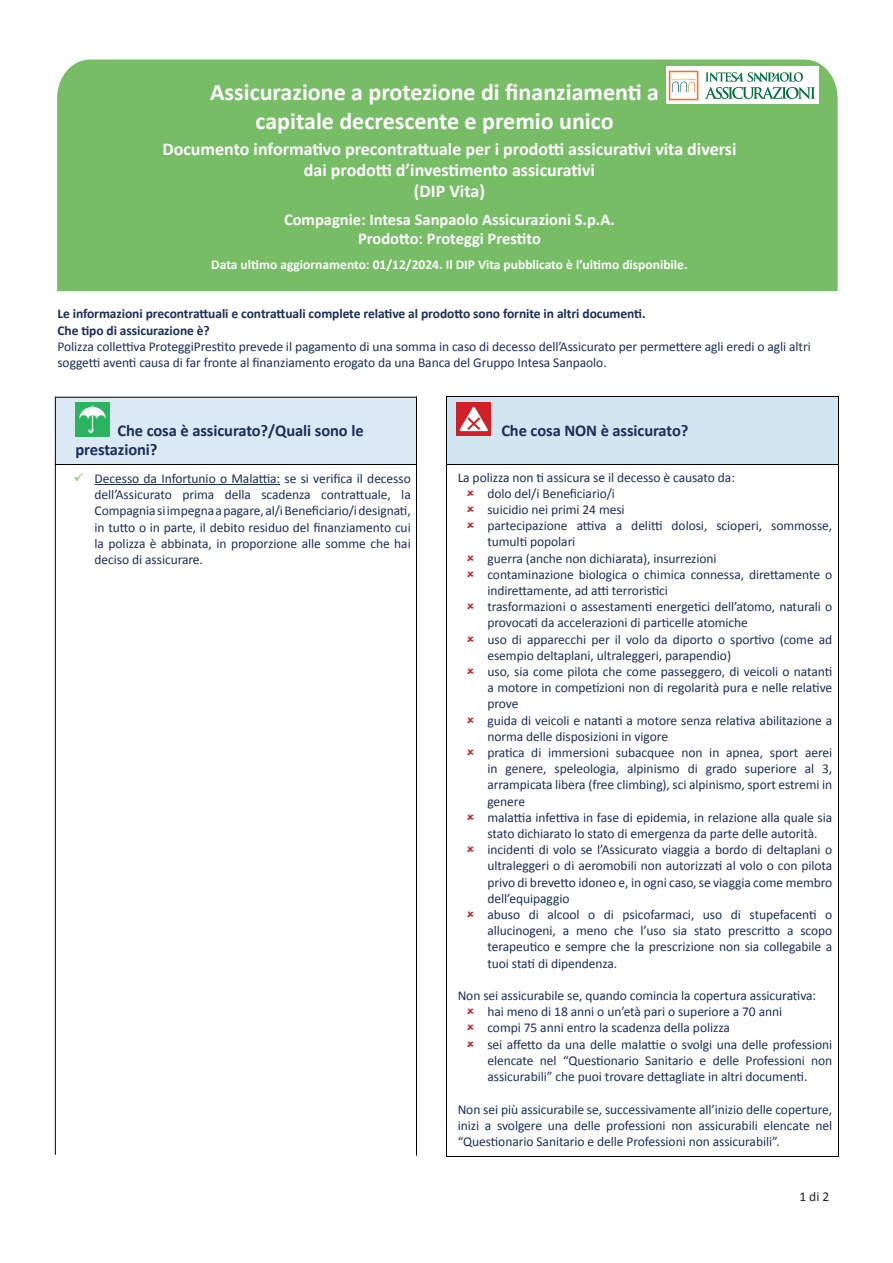
<style>
.page{position:relative;width:893px;height:1263px;background:#fff}
.page>*{position:absolute;margin:0;border:0;box-sizing:border-box;transform-origin:0 0}
.t1{font:700 24px/28.8px "Calibri";color:#fff;text-align:center}
.t2{font:700 18px/21px "Calibri";color:#fff;text-align:center}
.t3{font:700 16.5px/19.5px "Calibri";color:#fff;text-align:center}
.t4{font:700 16.5px/19.8px "Calibri";letter-spacing:-.005em;color:#1b2d59}
.t5{font:13.5px/16.2px "Calibri";letter-spacing:-.005em;color:#1b2d59}
.t6{font:700 13.5px/16.2px "Calibri";letter-spacing:-.005em;color:#1b2d59}
.t7{font:700 13.5px "Calibri";color:#fff}
.t8{font:13.5px "Calibri";color:#231f20}
.s1{color:#87c762}
</style>
<div class="page">
<div style="left:55px;top:397px;width:362px;height:67px;background:#dae9f3"></div>
<hr style="left:56px;top:397px;width:361px;height:1px;background:#000001">
<hr style="left:56px;top:464px;width:360px;height:1px;background:#000001">
<hr style="left:55px;top:397px;width:1px;height:758px;background:#000001">
<hr style="left:416px;top:397px;width:1px;height:758px;background:#000001">
<div style="left:57px;top:60px;width:781px;height:231px;background:#77bd66"></div>
<div style="left:447px;top:397px;width:391px;height:67px;background:#d2e6f1"></div>
<hr style="left:447px;top:396px;width:391px;height:1px;background:#000001">
<hr style="left:446px;top:397px;width:1px;height:67px;background:#000001">
<hr style="left:838px;top:397px;width:1px;height:67px;background:#000001">
<hr style="left:446px;top:464px;width:1px;height:692px;background:#000001">
<hr style="left:838px;top:464px;width:1px;height:692px;background:#000001">
<hr style="left:447px;top:1156px;width:391px;height:1px;background:#000001">
<img style="left:457px;top:402px;width:34px;height:34px">
<img style="left:76px;top:403px;width:33px;height:33px">
<hr style="left:447px;top:464px;width:391px;height:1px;background:#000001">
<hr style="left:95px;top:484px;width:185px;height:1px;background:#1b2d59">
<div style="left:666px;top:67px;width:153px;height:37px;background:#fff"></div>
<svg style="left:704px;top:72px;width:111px;height:27px"></svg>
<svg style="left:669px;top:71px;width:29px;height:29px"></svg>
<h1 class="t1" style="left:210px;top:77px;width:450px">Assicurazione a protezione di finanziamenti a capitale decrescente e premio unico</h1>
<h2 class="t2" style="left:162px;top:138px;width:576px">Documento informativo precontrattuale per i prodotti assicurativi vita diversi dai prodotti d’investimento assicurativi<br>(DIP Vita)</h2>
<p class="t3" style="left:284px;top:209px;width:332px">Compagnie: Intesa Sanpaolo Assicurazioni S.p.A.<br>Prodotto: Proteggi Prestito</p>
<p class="t7" style="left:211px;top:256px;width:478px">Data ultimo aggiornamento: 01/12/2024. Il DIP Vita pubblicato è l’ultimo disponibile.</p>
<p class="t6" style="left:57px;top:306px;width:590px">Le informazioni precontrattuali e contrattuali complete relative al prodotto sono fornite in altri documenti.<br>Che tipo di assicurazione è?</p>
<p class="t5" style="left:57px;top:338px;width:755px">Polizza collettiva ProteggiPrestito prevede il pagamento di una somma in caso di decesso dell’Assicurato per permettere agli eredi o agli altri soggetti aventi causa di far fronte al finanziamento erogato da una Banca del Gruppo Intesa Sanpaolo.</p>
<p class="t4" style="left:75px;top:420px;width:290px;text-indent:42px">Che cosa è assicurato?/Quali sono le prestazioni?</p>
<p class="t4" style="left:501px;top:420px;width:189px">Che cosa NON è assicurato?</p>
<p class="t5" style="left:95px;top:470px;width:318px;text-align:justify;text-indent:-21px"><span class="s1">✓</span> Decesso da Infortunio o Malattia: se si verifica il decesso dell’Assicurato prima della scadenza contrattuale, la Compagnia si impegna a pagare, al/i Beneficiario/i designati, in tutto o in parte, il debito residuo del finanziamento cui la polizza è abbinata, in proporzione alle somme che hai deciso di assicurare.</p>
<p class="t5" style="left:487px;top:469px;width:346px;text-indent:-30px">La polizza non ti assicura se il decesso è causato da:<br>dolo del/i Beneficiario/i<br>suicidio nei primi 24 mesi<br>partecipazione attiva a delitti dolosi, scioperi, sommosse, tumulti popolari<br>guerra (anche non dichiarata), insurrezioni<br>contaminazione biologica o chimica connessa, direttamente o indirettamente, ad atti terroristici<br>trasformazioni o assestamenti energetici dell’atomo, naturali o provocati da accelerazioni di particelle atomiche<br>uso di apparecchi per il volo da diporto o sportivo (come ad esempio deltaplani, ultraleggeri, parapendio)<br>uso, sia come pilota che come passeggero, di veicoli o natanti a motore in competizioni non di regolarità pura e nelle relative prove<br>guida di veicoli e natanti a motore senza relativa abilitazione a norma delle disposizioni in vigore<br>pratica di immersioni subacquee non in apnea, sport aerei in genere, speleologia, alpinismo di grado superiore al 3, arrampicata libera (free climbing), sci alpinismo, sport estremi in genere<br>malattia infettiva in fase di epidemia, in relazione alla quale sia stato dichiarato lo stato di emergenza da parte delle autorità. incidenti di volo se l’Assicurato viaggia a bordo di deltaplani o ultraleggeri o di aeromobili non autorizzati al volo o con pilota privo di brevetto idoneo e, in ogni caso, se viaggia come membro dell’equipaggio<br>abuso di alcool o di psicofarmaci, uso di stupefacenti o allucinogeni, a meno che l’uso sia stato prescritto a scopo terapeutico e sempre che la prescrizione non sia collegabile a tuoi stati di dipendenza.</p>
<p class="t5" style="left:487px;top:987px;width:346px;text-indent:-30px">Non sei assicurabile se, quando comincia la copertura assicurativa: hai meno di 18 anni o un’età pari o superiore a 70 anni<br>compi 75 anni entro la scadenza della polizza<br>sei affetto da una delle malattie o svolgi una delle professioni elencate nel “Questionario Sanitario e delle Professioni non assicurabili” che puoi trovare dettagliate in altri documenti.</p>
<p class="t5" style="left:458px;top:1101px;width:376px;text-align:justify">Non sei più assicurabile se, successivamente all’inizio delle coperture, inizi a svolgere una delle professioni non assicurabili elencate nel “Questionario Sanitario e delle Professioni non assicurabili”.</p>
<p class="t8" style="left:799px;top:1188px;width:31px">1 di 2</p>
</div>
